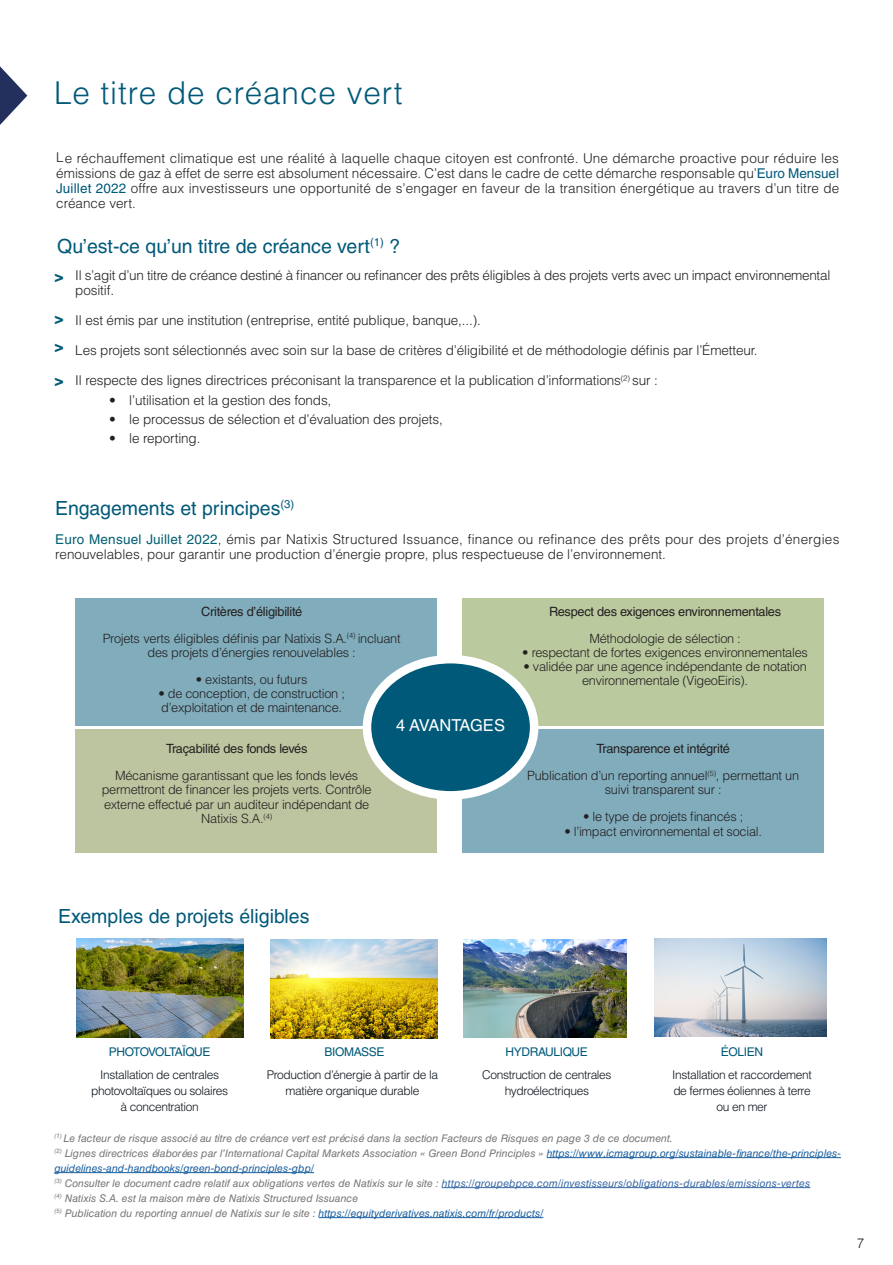
<style>
.page{position:relative;width:893px;height:1265px;background:#fff}
.page>*{position:absolute;margin:0;border:0;box-sizing:border-box;transform-origin:0 0}
.t1{font:300 31.5px "Helvetica LT Std";letter-spacing:.03em;color:#015979}
.t2{font:19.5px "Helvetica LT Std";color:#015979}
.t3{font:16.5px "Helvetica LT Std";letter-spacing:-.015em;color:#fff}
.t4{font:900 15px "Univers LT Std";color:#015979}
.Texte_courant___puce{font:300 13.5px/15px "Helvetica LT Std";letter-spacing:-.01em;color:#231f20}
.Chapeau{font:300 13.5px/15px "Helvetica LT Std";letter-spacing:.01em;color:#231f20;text-align:justify}
.Texte_courant{font:300 13.5px/15px "Helvetica LT Std";color:#231f20}
.t5{font:300 12.75px/14.2px "Helvetica LT Std";letter-spacing:-.02em;color:#231f20;text-align:center}
.t6{font:12.75px "Helvetica LT Std";letter-spacing:-.02em;color:#231f20}
.t7{font:300 12px/15.9px "Helvetica LT Std";letter-spacing:-.03em;color:#0d161e;text-align:center}
.t8{font:12px "Helvetica LT Std";letter-spacing:-.03em;color:#015979}
.Footnote{font:italic 10.5px/15px "Helvetica LT Std";color:#175d9e}
.Footnote-2{font:italic 10.5px "Helvetica LT Std";color:#757575}
.Footnote-3{font:italic 10.5px "Helvetica LT Std";color:#3667a4}
.s1{font-weight:400;color:#015979}
.s2{font-weight:400;color:#035f72}
.s3{color:#757575}
</style>
<div class="page">
<div style="left:75px;top:730px;width:362px;height:123px;background:#bdc5a0"></div>
<div style="left:75px;top:598px;width:362px;height:128px;background:#80acbc"></div>
<div style="left:462px;top:730px;width:362px;height:123px;background:#80acbc"></div>
<div style="left:462px;top:598px;width:362px;height:128px;background:#bac99e"></div>
<div style="left:367px;top:659px;width:167px;height:136px;background:#015979;border-radius:50%"></div>
<div style="left:363px;top:655px;width:175px;height:145px;border:8px solid #fff;border-radius:50%"></div>
<img style="left:77px;top:939px;width:167px;height:98px">
<img style="left:271px;top:939px;width:167px;height:99px">
<img style="left:463px;top:939px;width:164px;height:99px">
<img style="left:655px;top:939px;width:172px;height:97px">
<hr style="left:547px;top:1157px;width:294px;height:1px;background:#175d9e">
<hr style="left:54px;top:1172px;width:260px;height:1px;background:#175d9e">
<hr style="left:442px;top:1187px;width:368px;height:1px;background:#3667a4">
<hr style="left:319px;top:1217px;width:224px;height:1px;background:#175d9e">
<svg style="left:0;top:66px;width:27px;height:59px"></svg>
<p class="t1" style="left:54px;top:73px;width:350px">Le titre de créance vert</p>
<p class="Chapeau" style="left:56px;top:150px;width:785px">Le réchauffement climatique est une réalité à laquelle chaque citoyen est confronté. Une démarche proactive pour réduire les émissions de gaz à effet de serre est absolument nécessaire. C’est dans le cadre de cette démarche responsable qu’<span class="s1">Euro Mensuel Juillet 2022</span> offre aux investisseurs une opportunité de s’engager en faveur de la transition énergétique au travers d’un titre de créance vert.</p>
<p class="t2" style="left:57px;top:235px;width:344px">Qu’est-ce qu’un titre de créance vert<sup>(1)</sup> ?</p>
<p class="t4" style="left:54px;top:268px;width:11px">&gt;</p>
<p class="t4" style="left:54px;top:310px;width:11px">&gt;</p>
<p class="t4" style="left:54px;top:337px;width:11px">&gt;</p>
<p class="Texte_courant___puce" style="left:75px;top:268px;width:756px">Il s’agit d’un titre de créance destiné à financer ou refinancer des prêts éligibles à des projets verts avec un impact environnemental positif.</p>
<p class="Texte_courant___puce" style="left:75px;top:313px;width:407px">Il est émis par une institution (entreprise, entité publique, banque,...).</p>
<p class="Texte_courant___puce" style="left:75px;top:343px;width:684px">Les projets sont sélectionnés avec soin sur la base de critères d’éligibilité et de méthodologie définis par l’Émetteur.</p>
<p class="Texte_courant___puce" style="left:75px;top:373px;width:584px">Il respecte des lignes directrices préconisant la transparence et la publication d’informations<sup>(2)</sup> sur :</p>
<p class="Texte_courant___puce" style="left:109px;top:392px;width:224px">• l’utilisation et la gestion des fonds,</p>
<p class="Texte_courant___puce" style="left:109px;top:412px;width:335px">• le processus de sélection et d’évaluation des projets,</p>
<p class="Texte_courant___puce" style="left:109px;top:431px;width:93px">• le reporting.</p>
<p class="t4" style="left:54px;top:371px;width:11px">&gt;</p>
<p class="t2" style="left:55px;top:496px;width:241px">Engagements et principes<sup>(3)</sup></p>
<p class="Texte_courant" style="left:55px;top:532px;width:786px"><span class="s2">Euro Mensuel Juillet 2022</span>, émis par Natixis Structured Issuance, finance ou refinance des prêts pour des projets d’énergies renouvelables, pour garantir une production d’énergie propre, plus respectueuse de l’environnement.</p>
<p class="t6" style="left:201px;top:604px;width:103px">Critères d’éligibilité</p>
<p class="t5" style="left:103px;top:631px;width:299px">Projets verts éligibles définis par Natixis S.A.<sup>(4)</sup> incluant des projets d’énergies renouvelables :</p>
<p class="t5" style="left:196px;top:672px;width:113px">• existants, ou futurs</p>
<p class="t5" style="left:158px;top:686px;width:188px;text-align:left">• de conception, de construction ; d’exploitation et de maintenance.</p>
<p class="t6" style="left:166px;top:741px;width:143px">Traçabilité des fonds levés</p>
<p class="t5" style="left:102px;top:768px;width:271px">Mécanisme garantissant que les fonds levés permettront de financer les projets verts. Contrôle externe effectué par un auditeur indépendant de Natixis S.A.<sup>(4)</sup></p>
<p class="t3" style="left:396px;top:716px;width:110px">4 AVANTAGES</p>
<p class="t6" style="left:549px;top:604px;width:234px">Respect des exigences environnementales</p>
<p class="t5" style="left:589px;top:631px;width:153px">Méthodologie de sélection :</p>
<p class="t5" style="left:522px;top:645px;width:287px">• respectant de fortes exigences environnementales</p>
<p class="t5" style="left:523px;top:659px;width:285px">• validée par une agence indépendante de notation environnementale (VigeoEiris).</p>
<p class="t6" style="left:597px;top:741px;width:135px">Transparence et intégrité</p>
<p class="t5" style="left:527px;top:768px;width:273px">Publication d’un reporting annuel<sup>(5)</sup>, permettant un suivi transparent sur :</p>
<p class="t5" style="left:583px;top:810px;width:162px">• le type de projets financés ;</p>
<p class="t5" style="left:564px;top:824px;width:199px">• l’impact environnemental et social.</p>
<p class="t2" style="left:58px;top:905px;width:253px">Exemples de projets éligibles</p>
<p class="t8" style="left:109px;top:1045px;width:103px">PHOTOVOLTAÏQUE</p>
<p class="t8" style="left:324px;top:1045px;width:61px">BIOMASSE</p>
<p class="t8" style="left:505px;top:1045px;width:84px">HYDRAULIQUE</p>
<p class="t8" style="left:721px;top:1045px;width:44px">ÉOLIEN</p>
<p class="t7" style="left:100px;top:1066px;width:120px">Installation de centrales</p>
<p class="t7" style="left:91px;top:1082px;width:139px">photovoltaïques ou solaires</p>
<p class="t7" style="left:121px;top:1098px;width:80px">à concentration</p>
<p class="t7" style="left:267px;top:1066px;width:173px">Production d’énergie à partir de la matière organique durable</p>
<p class="t7" style="left:482px;top:1066px;width:131px">Construction de centrales</p>
<p class="t7" style="left:505px;top:1082px;width:86px">hydroélectriques</p>
<p class="t7" style="left:672px;top:1066px;width:141px">Installation et raccordement</p>
<p class="t7" style="left:673px;top:1082px;width:139px">de fermes éoliennes à terre</p>
<p class="t7" style="left:716px;top:1098px;width:53px">ou en mer</p>
<p class="Footnote-2" style="left:54px;top:1132px;width:620px"><sup>(1)</sup> Le facteur de risque associé au titre de créance vert est précisé dans la section Facteurs de Risques en page 3 de ce document.</p>
<p class="Footnote" style="left:54px;top:1145px;width:788px"><sup>(2)</sup> <span class="s3">Lignes directrices élaborées par l’International Capital Markets Association « Green Bond Principles »</span> https://www.icmagroup.org/sustainable-finance/the-principles&shy;guidelines-and-handbooks/green-bond-principles-gbp/</p>
<p class="Footnote-3" style="left:54px;top:1177px;width:757px"><sup>(3)</sup> <span class="s3">Consulter le document cadre relatif aux obligations vertes de Natixis sur le site :</span> https://groupebpce.com/investisseurs/obligations-durables/emissions-vertes</p>
<p class="Footnote-2" style="left:54px;top:1192px;width:305px"><sup>(4)</sup> Natixis S.A. est la maison mère de Natixis Structured Issuance</p>
<p class="Footnote" style="left:54px;top:1205px;width:490px"><sup>(5)</sup> <span class="s3">Publication du reporting annuel de Natixis sur le site :</span> https://equityderivatives.natixis.com/fr/products/</p>
<p class="Chapeau" style="left:857px;top:1236px;width:9px">7</p>
</div>
